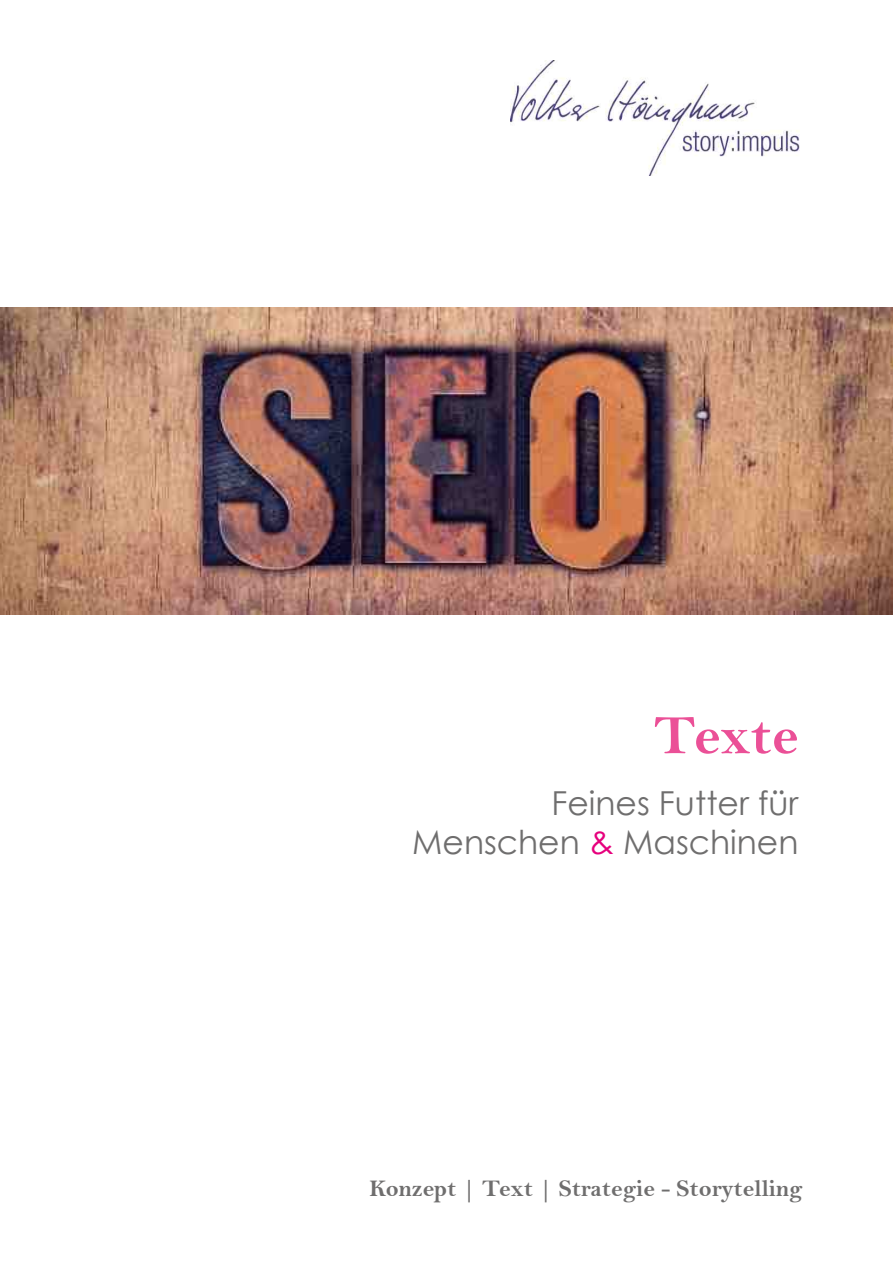
<style>
.page{position:relative;width:893px;height:1263px;background:#fff}
.page>*{position:absolute;margin:0;border:0;box-sizing:border-box;transform-origin:0 0}
.t1{font:55.5px "Bell MT Bold";color:#eb5097}
.t2{font:33px/39px "Century Gothic";color:#6f6e6e;text-align:right}
.t3{font:24px "Bell MT Bold";color:#6f6e6e}
.s1{color:#e6007d}
</style>
<div class="page">
<img style="left:0;top:307px;width:893px;height:307px">
<img style="left:510px;top:60px;width:290px;height:116px">
<h1 class="t1" style="left:654px;top:702px;width:146px">Texte</h1>
<h2 class="t2" style="left:412px;top:783px;width:388px">Feines Futter für<br>Menschen <span class="s1">&amp;</span> Maschinen</h2>
<p class="t3" style="left:369px;top:1174px;width:435px">Konzept | Text | Strategie - Storytelling</p>
</div>
